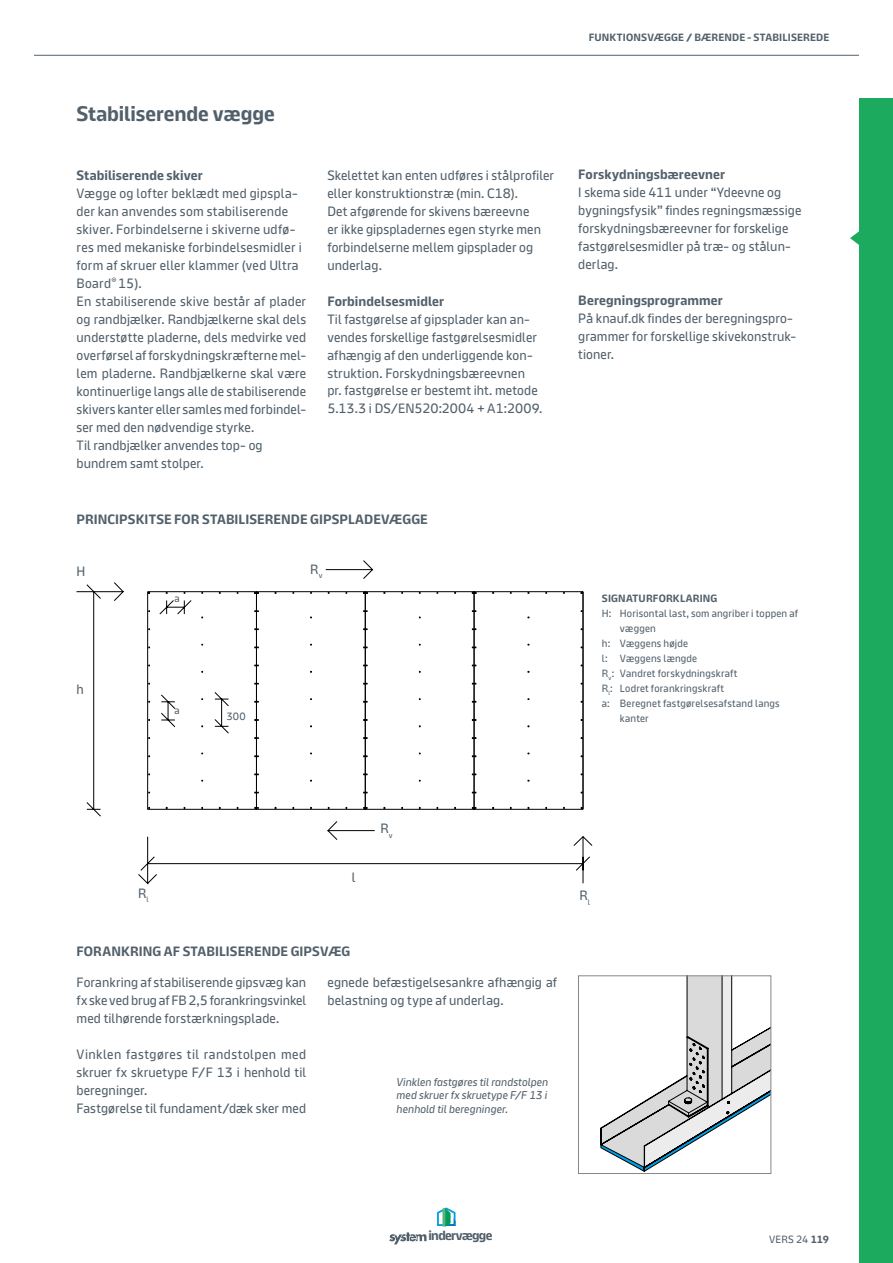
<style>
.page{position:relative;width:893px;height:1263px;background:#fff}
.page>*{position:absolute;margin:0;border:0;box-sizing:border-box;transform-origin:0 0}
.t1{font:700 21px "Knauf";letter-spacing:-.005em;color:#52606b}
.t2{font:13.5px/18px "Knauf";letter-spacing:.01em;color:#52606b}
.t3{font:700 13.5px "Knauf";letter-spacing:.01em;color:#52606b}
.t4{font:700 13.35px "Knauf";letter-spacing:-.05em;color:#52606b}
.t5{font:italic 11.25px/13.5px "Knauf";letter-spacing:.01em;color:#52606b;text-align:justify}
.t6{font:10.5px "Knauf";letter-spacing:.02em;color:#52606b}
.t7{font:700 10.5px "Knauf";letter-spacing:.015em;color:#52606b}
.s1{font-weight:700}
</style>
<div class="page">
<div style="left:859px;top:98px;width:34px;height:1165px;background:#1caa5e"></div>
<svg style="left:850px;top:231px;width:9px;height:14px"></svg>
<svg style="left:437px;top:1207px;width:18px;height:20px"></svg>
<hr style="left:442px;top:1208px;width:3px;height:19px;background:#58b67c">
<svg style="left:389px;top:1232px;width:37px;height:12px"></svg>
<hr style="left:34px;top:55px;width:825px;height:1px;background:#52606b">
<svg style="left:77px;top:560px;width:515px;height:324px"></svg>
<svg style="left:166px;top:592px;width:399px;height:217px"></svg>
<svg style="left:159px;top:599px;width:33px;height:16px"></svg>
<svg style="left:601px;top:978px;width:168px;height:193px"></svg>
<div style="left:578px;top:976px;width:193px;height:198px;border:1px solid #878786"></div>
<p class="t7" style="left:589px;top:32px;width:242px">FUNKTIONSVÆGGE / BÆRENDE - STABILISEREDE</p>
<h1 class="t1" style="left:77px;top:102px;width:200px">Stabiliserende vægge</h1>
<p class="t3" style="left:77px;top:167px;width:128px">Stabiliserende skiver</p>
<p class="t2" style="left:77px;top:184px;width:231px">Vægge og lofter beklædt med gipspla&shy;der kan anvendes som stabiliserende skiver. Forbindelserne i skiverne udfø&shy;res med mekaniske forbindelsesmidler i form af skruer eller klammer (ved Ultra Board<sup>®</sup> 15).<br>En stabiliserende skive består af plader og randbjælker. Randbjælkerne skal dels understøtte pladerne, dels medvirke ved overførsel af forskydningskræfterne mel&shy;lem pladerne. Randbjælkerne skal være kontinuerlige langs alle de stabiliserende skivers kanter eller samles med forbindel&shy;ser med den nødvendige styrke.<br>Til randbjælker anvendes top- og bundrem samt stolper.</p>
<p class="t2" style="left:327px;top:166px;width:228px">Skelettet kan enten udføres i stålprofiler eller konstruktionstræ (min. C18).<br>Det afgørende for skivens bæreevne<br>er ikke gipspladernes egen styrke men forbindelserne mellem gipsplader og underlag.</p>
<p class="t3" style="left:327px;top:293px;width:118px">Forbindelsesmidler</p>
<p class="t2" style="left:327px;top:310px;width:216px">Til fastgørelse af gipsplader kan an&shy;vendes forskellige fastgørelsesmidler afhængig af den underliggende kon&shy;struktion. Forskydningsbæreevnen pr. fastgørelse er bestemt iht. metode 5.13.3 i DS/EN520:2004 + A1:2009.</p>
<p class="t3" style="left:77px;top:512px;width:353px">PRINCIPSKITSE FOR STABILISERENDE GIPSPLADEVÆGGE</p>
<p class="t2" style="left:77px;top:562px;width:10px">H</p>
<p class="t2" style="left:77px;top:680px;width:9px">h</p>
<p class="t6" style="left:174px;top:592px;width:7px">a</p>
<p class="t6" style="left:174px;top:704px;width:7px">a</p>
<p class="t6" style="left:226px;top:710px;width:21px">300</p>
<p class="t2" style="left:310px;top:560px;width:14px">R<sub>v</sub></p>
<p class="t3" style="left:578px;top:167px;width:148px">Forskydningsbæreevner</p>
<p class="t2" style="left:578px;top:184px;width:225px">I skema side 411 under “Ydeevne og bygningsfysik” findes regningsmæssige forskydningsbæreevner for forskelige fastgørelsesmidler på træ- og stålun&shy;derlag.</p>
<p class="t3" style="left:578px;top:293px;width:146px">Beregningsprogrammer</p>
<p class="t2" style="left:578px;top:310px;width:219px">På knauf.dk findes der beregningspro&shy;grammer for forskellige skivekonstruk&shy;tioner.</p>
<p class="t7" style="left:602px;top:592px;width:117px">SIGNATURFORKLARING</p>
<p class="t6" style="left:602px;top:607px;width:198px">H: Horisontal last, som angriber i toppen af</p>
<p class="t6" style="left:620px;top:622px;width:37px">væggen</p>
<p class="t6" style="left:602px;top:637px;width:88px">h: Væggens højde</p>
<p class="t6" style="left:602px;top:652px;width:97px">l: Væggens længde</p>
<p class="t6" style="left:602px;top:667px;width:137px">R<sub>v</sub>: Vandret forskydningskraft</p>
<p class="t6" style="left:602px;top:682px;width:124px">R<sub>l</sub>: Lodret forankringskraft</p>
<p class="t6" style="left:602px;top:697px;width:179px">a: Beregnet fastgørelsesafstand langs</p>
<p class="t6" style="left:620px;top:712px;width:30px">kanter</p>
<p class="t2" style="left:352px;top:868px;width:5px">l</p>
<p class="t2" style="left:380px;top:819px;width:14px">R<sub>v</sub></p>
<p class="t2" style="left:138px;top:884px;width:12px">R<sub>l</sub></p>
<p class="t2" style="left:579px;top:886px;width:12px">R<sub>l</sub></p>
<p class="t3" style="left:77px;top:943px;width:275px">FORANKRING AF STABILISERENDE GIPSVÆG</p>
<p class="t2" style="left:77px;top:973px;width:231px;text-align:justify">Forankring af stabiliserende gipsvæg kan fx ske ved brug af FB 2,5 forankringsvinkel med tilhørende forstærkningsplade.</p>
<p class="t2" style="left:77px;top:1045px;width:231px">Vinklen fastgøres til randstolpen med skruer fx skruetype F/F 13 i henhold til beregninger.<br>Fastgørelse til fundament/dæk sker med</p>
<p class="t2" style="left:327px;top:973px;width:231px">egnede befæstigelsesankre afhængig af belastning og type af underlag.</p>
<p class="t5" style="left:396px;top:1075px;width:153px">Vinklen fastgøres til randstolpen med skruer fx skruetype F/F 13 i henhold til beregninger.</p>
<p class="t4" style="left:429px;top:1228px;width:65px">indervægge</p>
<p class="t6" style="left:769px;top:1233px;width:62px">VERS 24 <span class="s1">119</span></p>
</div>
